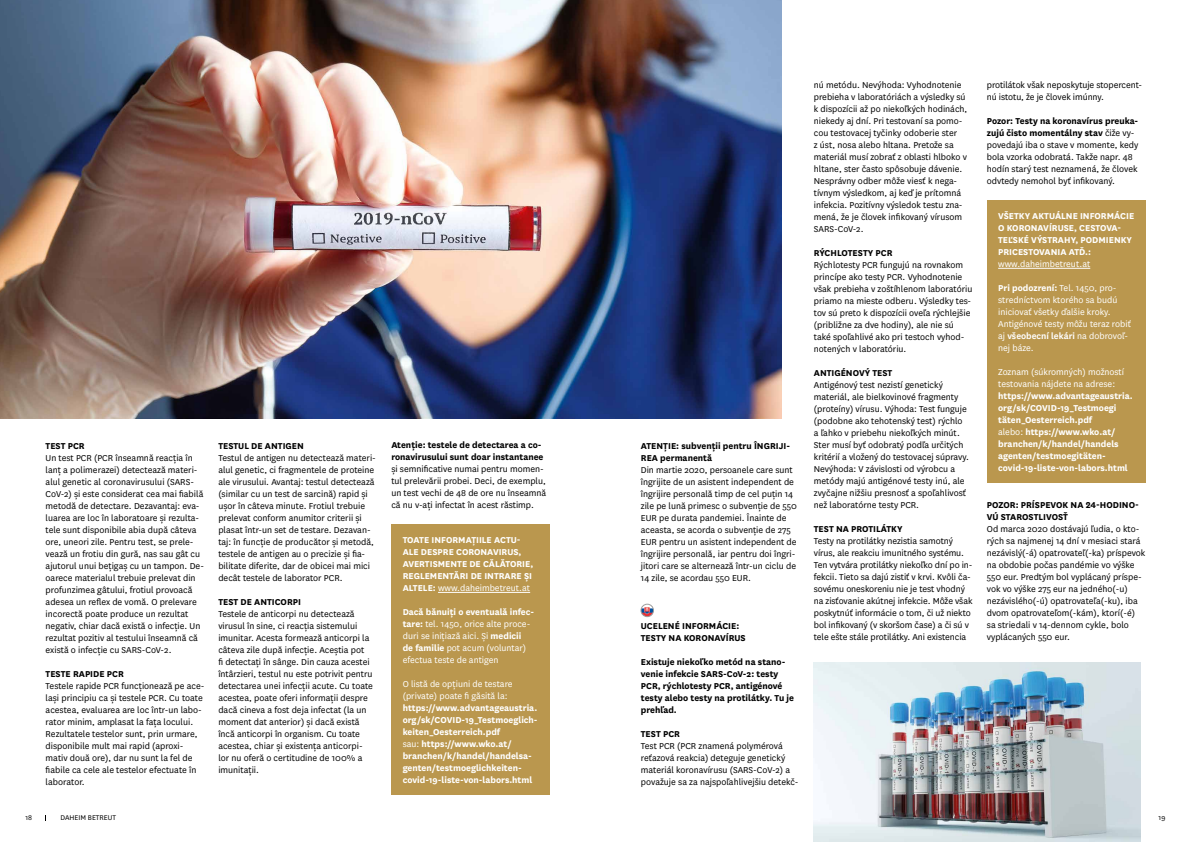
<style>
.page{position:relative;width:1191px;height:842px;background:#fff}
.page>*{position:absolute;margin:0;border:0;box-sizing:border-box;transform-origin:0 0}
.t1{font:10px/12px "National";color:#000}
.t2{font:700 10px/12px "National";color:#fff}
.t3{font:700 10px/12px "National";color:#000}
.t4{font:10px/12px "National";color:#fff}
.t5{font:8px "National";color:#000}
.s1{font-weight:400}
.s2{font-weight:700}
.s3{font-weight:600}
</style>
<div class="page">
<img style="left:814px;top:662px;width:327px;height:180px">
<img style="left:0;top:0;width:781px;height:418px">
<svg style="left:641px;top:604px;width:12px;height:13px"></svg>
<div style="left:641px;top:604px;width:12px;height:13px;border:1px solid #9d9d9c;border-radius:50%"></div>
<div style="left:986px;top:200px;width:159px;height:283px;background:#ba974e"></div>
<hr style="left:998px;top:268px;width:92px;height:1px;background:#fff">
<div style="left:391px;top:525px;width:159px;height:270px;background:#ba974e"></div>
<hr style="left:438px;top:592px;width:92px;height:1px;background:#fff">
<p class="t3" style="left:46px;top:439px;width:41px">TEST PCR</p>
<p class="t1" style="left:46px;top:451px;width:160px">Un test PCR (PCR înseamnă reacţia în lanţ a polimerazei) detectează materi&shy;alul genetic al coronavirusului (SARS-CoV-2) și este considerat cea mai fiabilă metodă de detectare. Dezavantaj: eva&shy;luarea are loc în laboratoare și rezulta&shy;tele sunt disponibile abia după câteva ore, uneori zile. Pentru test, se prele&shy;vează un frotiu din gură, nas sau gât cu ajutorul unui beţigaș cu un tampon. De&shy;oarece materialul trebuie prelevat din profunzimea gâtului, frotiul provoacă adesea un reflex de vomă. O prelevare incorectă poate produce un rezultat negativ, chiar dacă există o infecţie. Un rezultat pozitiv al testului înseamnă că există o infecţie cu SARS-CoV-2.</p>
<p class="t3" style="left:46px;top:667px;width:80px">TESTE RAPIDE PCR</p>
<p class="t1" style="left:46px;top:679px;width:160px">Testele rapide PCR funcţionează pe ace&shy;lași principiu ca și testele PCR. Cu toate acestea, evaluarea are loc într-un labo&shy;rator minim, amplasat la faţa locului.<br>Rezultatele testelor sunt, prin urmare, disponibile mult mai rapid (aproxi&shy;mativ două ore), dar nu sunt la fel de fiabile ca cele ale testelor efectuate în laborator.</p>
<p class="t3" style="left:218px;top:439px;width:87px">TESTUL DE ANTIGEN</p>
<p class="t1" style="left:218px;top:451px;width:159px">Testul de antigen nu detectează materi&shy;alul genetic, ci fragmentele de proteine ale virusului. Avantaj: testul detectează (similar cu un test de sarcină) rapid și ușor în câteva minute. Frotiul trebuie prelevat conform anumitor criterii și plasat într-un set de testare. Dezavan&shy;taj: în funcţie de producător și metodă, testele de antigen au o precizie și fia&shy;bilitate diferite, dar de obicei mai mici decât testele de laborator PCR.</p>
<p class="t3" style="left:218px;top:595px;width:84px">TEST DE ANTICORPI</p>
<p class="t1" style="left:218px;top:607px;width:156px">Testele de anticorpi nu detectează virusul în sine, ci reacţia sistemului imunitar. Acesta formează anticorpi la câteva zile după infecţie. Aceștia pot<br>fi detectaţi în sânge. Din cauza acestei întârzieri, testul nu este potrivit pentru detectarea unei infecţii acute. Cu toate acestea, poate oferi informaţii despre dacă cineva a fost deja infectat (la un moment dat anterior) și dacă există încă anticorpi în organism. Cu toate acestea, chiar și existenţa anticorpi&shy;lor nu oferă o certitudine de 100% a imunitaţii.</p>
<p class="t3" style="left:391px;top:438px;width:154px">Atenţie: testele de detectarea a co&shy;ronavirusului sunt doar instantanee</p>
<p class="t1" style="left:391px;top:463px;width:156px">și semnificative numai pentru momen&shy;tul prelevării probei. Deci, de exemplu, un test vechi de 48 de ore nu înseamnă că nu v-aţi infectat în acest răstimp.</p>
<p class="t2" style="left:403px;top:534px;width:132px">TOATE INFORMAŢIILE ACTU-<br>ALE DESPRE CORONAVIRUS,<br>AVERTISMENTE DE CĂLĂTORIE,<br>REGLEMENTĂRI DE INTRARE ȘI<br>ALTELE: <span class="s1">www.daheimbetreut.at</span></p>
<p class="t4" style="left:403px;top:606px;width:133px"><span class="s2">Dacă bănuiţi o eventuală infec&shy;tare:</span> tel. 1450, orice alte proce&shy;duri se iniţiază aici. Și <span class="s2">medicii de familie</span> pot acum (voluntar) efectua teste de antigen</p>
<p class="t4" style="left:403px;top:678px;width:111px">O listă de opţiuni de testare (private) poate fi găsită la:</p>
<p class="t2" style="left:403px;top:702px;width:136px">https://www.advantageaustria. org/sk/COVID-19_Testmoeglich&shy;keiten_Oesterreich.pdf<br><span class="s1">sau:</span> https://www.wko.at/ branchen/k/handel/handelsa&shy;genten/testmoeglichkeiten&shy;covid-19-liste-von-labors.html</p>
<p class="t3" style="left:641px;top:439px;width:151px">ATENŢIE: subvenţii pentru ÎNGRIJI-<br>REA permanentă</p>
<p class="t1" style="left:641px;top:463px;width:157px">Din martie 2020, persoanele care sunt îngrijite de un asistent independent de îngrijire personală timp de cel puţin 14 zile pe lună primesc o subvenţie de 550<br>EUR pe durata pandemiei. Înainte de aceasta, se acorda o subvenţie de 275<br>EUR pentru un asistent independent de îngrijire personală, iar pentru doi îngri&shy;jitori care se alternează într-un ciclu de 14 zile, se acordau 550 EUR.</p>
<p class="t3" style="left:641px;top:619px;width:106px">UCELENÉ INFORMÁCIE:<br>TESTY NA KORONAVÍRUS</p>
<p class="t3" style="left:641px;top:655px;width:155px">Existuje niekoľko metód na stano&shy;venie infekcie SARS-CoV-2: testy<br>PCR, rýchlotesty PCR, antigénové testy alebo testy na protilátky. Tu je prehľad.</p>
<p class="t3" style="left:641px;top:727px;width:41px">TEST PCR</p>
<p class="t1" style="left:641px;top:739px;width:159px">Test PCR (PCR znamená polymérová reťazová reakcia) deteguje genetický materiál koronavírusu (SARS-CoV-2) a považuje sa za najspoľahlivejšiu detekč-</p>
<p class="t1" style="left:814px;top:79px;width:155px">nú metódu. Nevýhoda: Vyhodnotenie prebieha v laboratóriách a výsledky sú k dispozícii až po niekoľkých hodinách, niekedy aj dní. Pri testovaní sa pomo&shy;cou testovacej tyčinky odoberie ster<br>z úst, nosa alebo hltana. Pretože sa materiál musí zobrať z oblasti hlboko v hltane, ster často spôsobuje dávenie.<br>Nesprávny odber môže viesť k nega&shy;tívnym výsledkom, aj keď je prítomná infekcia. Pozitívny výsledok testu zna&shy;mená, že je človek infikovaný vírusom SARS-CoV-2.</p>
<p class="t3" style="left:814px;top:246px;width:80px">RÝCHLOTESTY PCR</p>
<p class="t1" style="left:814px;top:259px;width:160px">Rýchlotesty PCR fungujú na rovnakom princípe ako testy PCR. Vyhodnotenie však prebieha v zoštíhlenom laboratóriu priamo na mieste odberu. Výsledky tes&shy;tov sú preto k dispozícii oveľa rýchlejšie (približne za dve hodiny), ale nie sú také spoľahlivé ako pri testoch vyhod&shy;notených v laboratóriu.</p>
<p class="t3" style="left:814px;top:366px;width:80px">ANTIGÉNOVÝ TEST</p>
<p class="t1" style="left:814px;top:379px;width:157px">Antigénový test nezistí genetický materiál, ale bielkovinové fragmenty (proteíny) vírusu. Výhoda: Test funguje (podobne ako tehotenský test) rýchlo a ľahko v priebehu niekoľkých minút.<br>Ster musí byť odobratý podľa určitých kritérií a vložený do testovacej súpravy.<br>Nevýhoda: V závislosti od výrobcu a metódy majú antigénové testy inú, ale zvyčajne nižšiu presnosť a spoľahlivosť než laboratórne testy PCR.</p>
<p class="t3" style="left:814px;top:522px;width:90px">TEST NA PROTILÁTKY</p>
<p class="t1" style="left:814px;top:535px;width:160px">Testy na protilátky nezistia samotný vírus, ale reakciu imunitného systému.<br>Ten vytvára protilátky niekoľko dní po in&shy;fekcii. Tieto sa dajú zistiť v krvi. Kvôli ča&shy;sovému oneskoreniu nie je test vhodný na zisťovanie akútnej infekcie. Môže však poskytnúť informácie o tom, či už niekto bol infikovaný (v skoršom čase) a či sú v tele ešte stále protilátky. Ani existencia</p>
<p class="t1" style="left:986px;top:79px;width:157px">protilátok však neposkytuje stopercent&shy;nú istotu, že je človek imúnny.</p>
<p class="t1" style="left:986px;top:115px;width:153px"><span class="s2">Pozor: Testy na koronavírus preuka&shy;zujú čisto momentálny stav</span> čiže vy&shy;povedajú iba o stave v momente, kedy bola vzorka odobratá. Takže napr. 48 hodín starý test neznamená, že človek odvtedy nemohol byť infikovaný.</p>
<p class="t2" style="left:998px;top:209px;width:138px">VŠETKY AKTUÁLNE INFORMÁCIE<br>O KORONAVÍRUSE, CESTOVA-<br>TEĽSKÉ VÝSTRAHY, PODMIENKY<br>PRICESTOVANIA ATĎ.:</p>
<p class="t4" style="left:998px;top:258px;width:94px">www.daheimbetreut.at</p>
<p class="t4" style="left:998px;top:282px;width:134px"><span class="s2">Pri podozrení:</span> Tel. 1450, pro&shy;stredníctvom ktorého sa budú iniciovať všetky ďalšie kroky.<br>Antigénové testy môžu teraz robiť aj <span class="s3">všeobecní lekári</span> na dobrovoľ&shy;nej báze.</p>
<p class="t4" style="left:998px;top:366px;width:127px">Zoznam (súkromných) možností testovania nájdete na adrese:</p>
<p class="t2" style="left:998px;top:389px;width:136px">https://www.advantageaustria. org/sk/COVID-19_Testmoegi täten_Oesterreich.pdf<br><span class="s1">alebo:</span> https://www.wko.at/ branchen/k/handel/handels agenten/testmoegitäten&shy;covid-19-liste-von-labors.html</p>
<p class="t3" style="left:986px;top:498px;width:154px">POZOR: PRÍSPEVOK NA 24-HODINO-<br>VÚ STAROSTLIVOSŤ</p>
<p class="t1" style="left:986px;top:523px;width:160px">Od marca 2020 dostávajú ľudia, o kto&shy;rých sa najmenej 14 dní v mesiaci stará nezávislý(-á) opatrovateľ(-ka) príspevok na obdobie počas pandémie vo výške 550 eur. Predtým bol vyplácaný príspe&shy;vok vo výške 275 eur na jedného(-u) nezávislého(-ú) opatrovateľa(-ku), iba dvom opatrovateľom(-kám), ktorí(-é) sa striedali v 14-dennom cykle, bolo vyplácaných 550 eur.</p>
<p class="t5" style="left:26px;top:813px;width:8px">18</p>
<p class="t5" style="left:61px;top:813px;width:57px">DAHEIM BETREUT</p>
<p class="t5" style="left:1158px;top:813px;width:8px">19</p>
</div>
